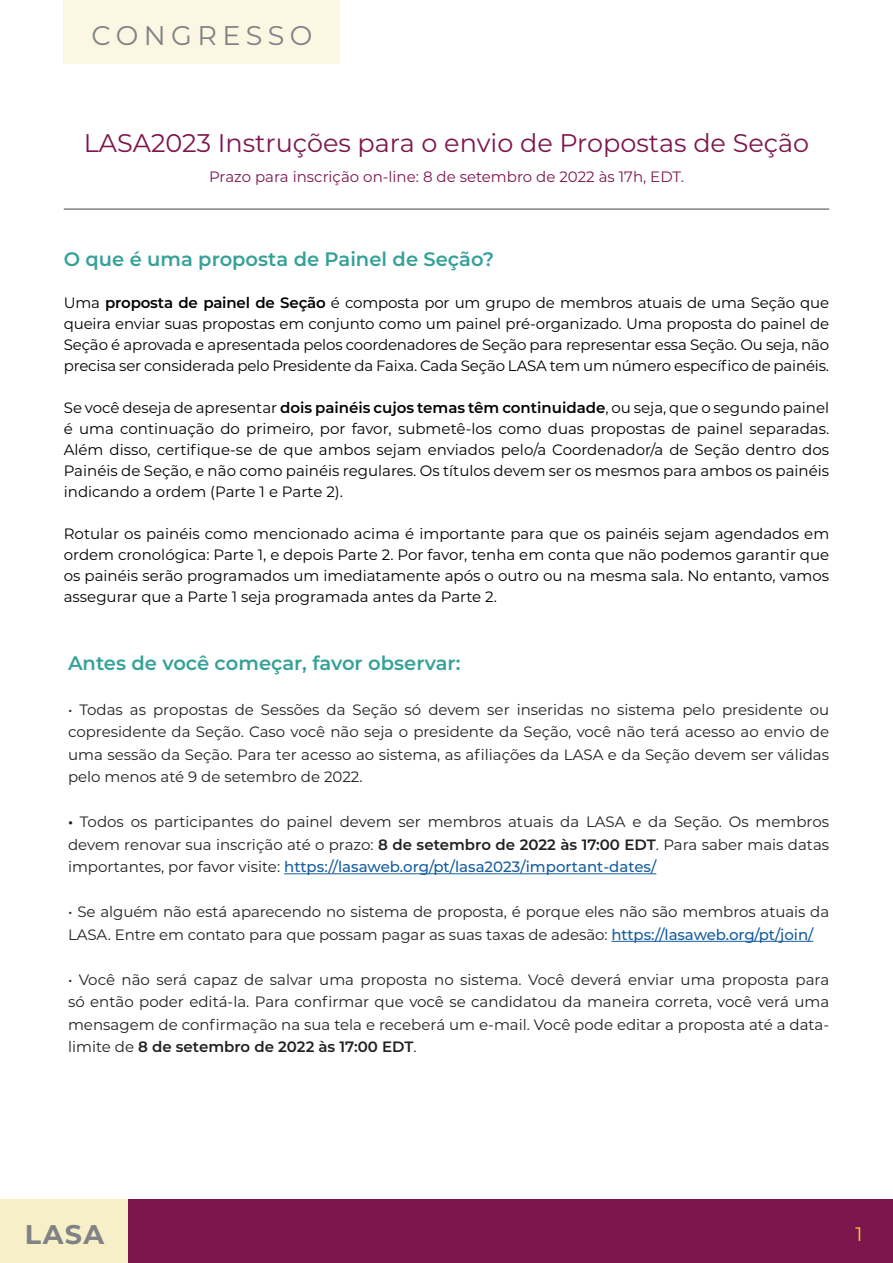
<style>
.page{position:relative;width:893px;height:1263px;background:#fff}
.page>*{position:absolute;margin:0;border:0;box-sizing:border-box;transform-origin:0 0}
.t1{font:27px "Montserrat";letter-spacing:.2em;color:#808285}
.t2{font:700 27px "Montserrat";color:#808285}
.t3{font:25.5px "Montserrat";color:#7d164c}
.t4{font:600 19.5px "Montserrat";color:#35a199}
.t5{font:19.5px "Montserrat";color:#f8ce34}
.t6{font:15px/21px "Montserrat";color:#000;text-align:justify}
.t7{font:15px/22.5px "Montserrat";letter-spacing:-.005em;color:#231f20;text-align:justify}
.t8{font:15px "Montserrat";color:#7d164c}
.s1{font-weight:600}
.s2{font-weight:500;color:#175d9e}
</style>
<div class="page">
<div style="left:0;top:1199px;width:129px;height:64px;background:#f6efc7"></div>
<div style="left:129px;top:1199px;width:764px;height:64px;background:#7d164c"></div>
<div style="left:64px;top:0;width:276px;height:64px;background:#fbf7e3"></div>
<hr style="left:64px;top:208px;width:765px;height:2px;background:#808285">
<hr style="left:284px;top:873px;width:372px;height:1px;background:#175d9e">
<hr style="left:611px;top:941px;width:202px;height:1px;background:#175d9e">
<p class="t1" style="left:91px;top:17px;width:223px">CONGRESSO</p>
<p class="t3" style="left:84px;top:126px;width:727px">LASA2023 Instruções para o envio de Propostas de Seção</p>
<p class="t8" style="left:209px;top:167px;width:476px">Prazo para inscrição on-line: 8 de setembro de 2022 às 17h, EDT.</p>
<p class="t4" style="left:64px;top:245px;width:432px">O que é uma proposta de Painel de Seção?</p>
<p class="t6" style="left:64px;top:292px;width:767px">Uma <span class="s1">proposta de painel de Seção</span> é composta por um grupo de membros atuais de uma Seção que queira enviar suas propostas em conjunto como um painel pré-organizado. Uma proposta do painel de Seção é aprovada e apresentada pelos coordenadores de Seção para representar essa Seção. Ou seja, não precisa ser considerada pelo Presidente da Faixa. Cada Seção LASA tem um número específico de painéis.</p>
<p class="t6" style="left:64px;top:397px;width:767px">Se você deseja de apresentar <span class="s1">dois painéis cujos temas têm continuidade</span>, ou seja, que o segundo painel é uma continuação do primeiro, por favor, submetê-los como duas propostas de painel separadas.<br>Além disso, certifique-se de que ambos sejam enviados pelo/a Coordenador/a de Seção dentro dos Painéis de Seção, e não como painéis regulares. Os títulos devem ser os mesmos para ambos os painéis indicando a ordem (Parte 1 e Parte 2).</p>
<p class="t6" style="left:64px;top:523px;width:767px">Rotular os painéis como mencionado acima é importante para que os painéis sejam agendados em ordem cronológica: Parte 1, e depois Parte 2. Por favor, tenha em conta que não podemos garantir que os painéis serão programados um imediatamente após o outro ou na mesma sala. No entanto, vamos assegurar que a Parte 1 seja programada antes da Parte 2.</p>
<p class="t4" style="left:68px;top:649px;width:394px">Antes de você começar, favor observar:</p>
<p class="t7" style="left:68px;top:698px;width:763px">• Todas as propostas de Sessões da Seção só devem ser inseridas no sistema pelo presidente ou copresidente da Seção. Caso você não seja o presidente da Seção, você não terá acesso ao envio de uma sessão da Seção. Para ter acesso ao sistema, as afiliações da LASA e da Seção devem ser válidas pelo menos até 9 de setembro de 2022.</p>
<p class="t7" style="left:68px;top:810px;width:763px"><span class="s1">•</span> Todos os participantes do painel devem ser membros atuais da LASA e da Seção. Os membros devem renovar sua inscrição até o prazo: <span class="s1">8 de setembro de 2022 às 17:00 EDT</span>. Para saber mais datas importantes, por favor visite: <span class="s2">https://lasaweb.org/pt/lasa2023/important-dates/</span></p>
<p class="t7" style="left:68px;top:900px;width:763px">• Se alguém não está aparecendo no sistema de proposta, é porque eles não são membros atuais da<br>LASA. Entre em contato para que possam pagar as suas taxas de adesão: <span class="s2">https://lasaweb.org/pt/join/</span></p>
<p class="t7" style="left:68px;top:968px;width:763px">• Você não será capaz de salvar uma proposta no sistema. Você deverá enviar uma proposta para só então poder editá-la. Para confirmar que você se candidatou da maneira correta, você verá uma mensagem de confirmação na sua tela e receberá um e-mail. Você pode editar a proposta até a data&shy;limite de <span class="s1">8 de setembro de 2022 às 17:00 EDT</span>.</p>
<h1 class="t2" style="left:25px;top:1215px;width:81px">LASA</h1>
<h3 class="t5" style="left:855px;top:1220px;width:9px">1</h3>
</div>
